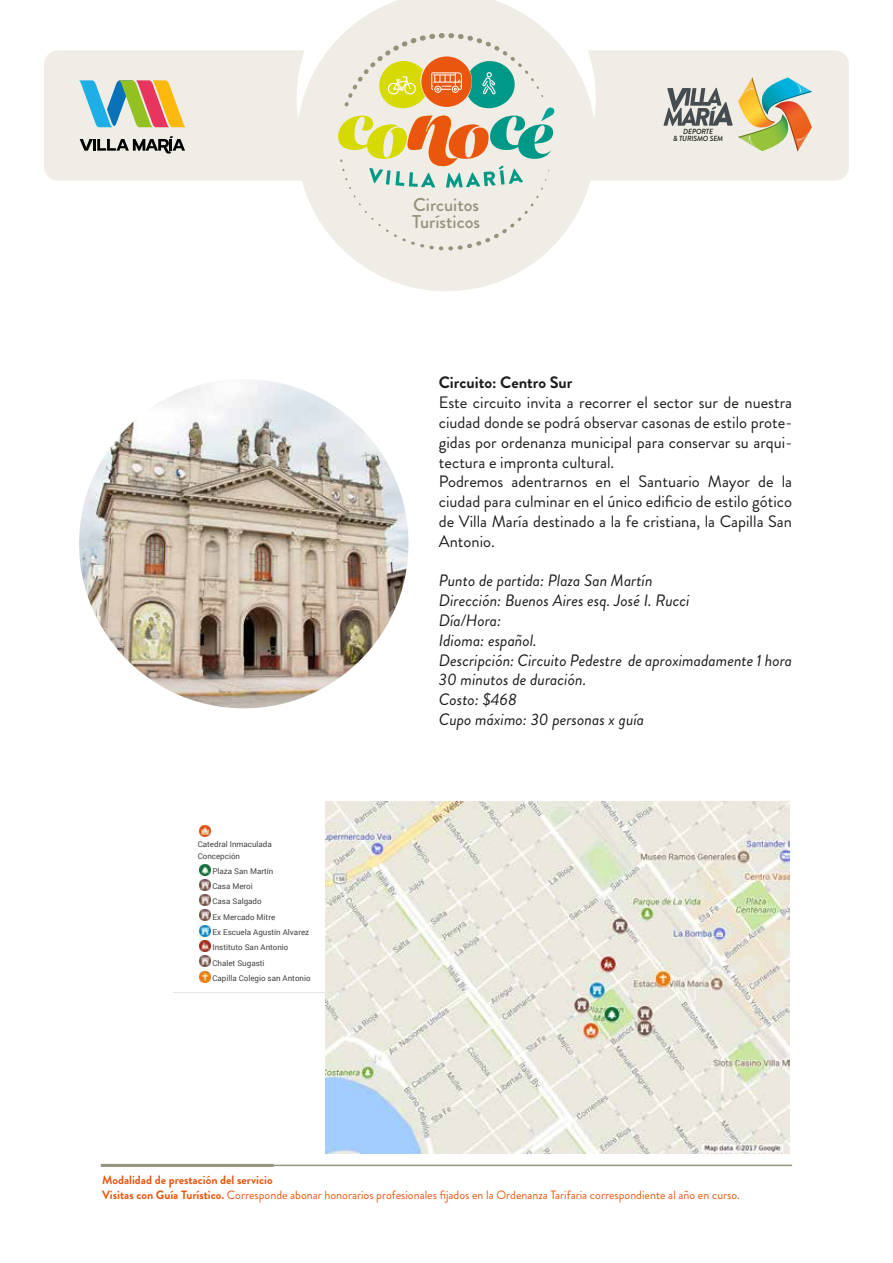
<style>
.page{position:relative;width:893px;height:1263px;background:#fff}
.page>*{position:absolute;margin:0;border:0;box-sizing:border-box;transform-origin:0 0}
.t1{font:500 18.45px/17.2px "Brandon Grotesque";color:#96937d}
.t2{font:16.5px/19.8px "Brandon Grotesque";color:#1d1d1b}
.t3{font:italic 16.5px/19.8px "Brandon Grotesque";color:#1d1d1b}
.t4{font:700 16.5px "Brandon Grotesque";color:#1d1d1b}
.t5{font:12px/14.4px "Brandon Grotesque";color:#ea560d}
.t6{font:7.95px/15.3px "Roboto";color:#444}
.t7{font:italic 500 7.35px/7.2px "Brandon Grotesque";letter-spacing:-.02em;color:#1d1d1b;text-align:center}
.s1{font-weight:700}
</style>
<div class="page">
<img style="left:326px;top:801px;width:463px;height:352px">
<hr style="left:173px;top:992px;width:153px;height:1px;background:#e5e5e5">
<svg style="left:200px;top:825px;width:11px;height:11px"></svg>
<svg style="left:200px;top:864px;width:11px;height:118px"></svg>
<div style="left:44px;top:50px;width:805px;height:131px;background:#efede5;border-radius:14px"></div>
<svg style="left:297px;top:0;width:299px;height:291px;fill:#efede5"></svg>
<svg style="left:338px;top:33px;width:216px;height:217px"></svg>
<svg style="left:663px;top:77px;width:149px;height:74px"></svg>
<img style="left:79px;top:379px;width:329px;height:329px;border-radius:165px">
<hr style="left:101px;top:1165px;width:691px;height:1px;background:#96937d">
<hr style="left:101px;top:1164px;width:173px;height:3px;background:#96937d">
<svg style="left:79px;top:80px;width:107px;height:47px"></svg>
<svg style="left:80px;top:136px;width:105px;height:18px"></svg>
<p class="t1" style="left:412px;top:196px;width:70px">Circuitos<br>Turísticos</p>
<p class="t7" style="left:673px;top:128px;width:52px">DEPORTE<br>&amp; TURISMO SEM</p>
<p class="t6" style="left:198px;top:838px;width:76px;line-height:11.7px">Catedral Inmaculada<br>Concepción</p>
<p class="t6" style="left:212px;top:863px;width:100px">Plaza San Martín<br>Casa Meroi<br>Casa Salgado<br>Ex Mercado Mitre<br>Ex Escuela Agustín Alvarez<br>Instituto San Antonio<br>Chalet Sugasti<br>Capilla Colegio san Antonio</p>
<p class="t4" style="left:439px;top:371px;width:135px">Circuito: Centro Sur</p>
<p class="t2" style="left:439px;top:393px;width:355px">Este circuito invita a recorrer el sector sur de nuestra ciudad donde se podrá observar casonas de estilo prote&shy;gidas por ordenanza municipal para conservar su arqui&shy;tectura e impronta cultural.<br>Podremos adentrarnos en el Santuario Mayor de la ciudad para culminar en el único edificio de estilo gótico de Villa María destinado a la fe cristiana, la Capilla San Antonio.</p>
<p class="t3" style="left:439px;top:571px;width:355px">Punto de partida: Plaza San Martín<br>Dirección: Buenos Aires esq. José I. Rucci<br>Día/Hora:<br>Idioma: español.<br>Descripción: Circuito Pedestre de aproximadamente 1 hora<br>30 minutos de duración.<br>Costo: $468<br>Cupo máximo: 30 personas x guía</p>
<p class="t5" style="left:102px;top:1173px;width:639px"><span class="s1">Modalidad de prestación del servicio<br>Visitas con Guía Turístico.</span> Corresponde abonar honorarios profesionales fijados en la Ordenanza Tarifaria correspondiente al año en curso.</p>
</div>
